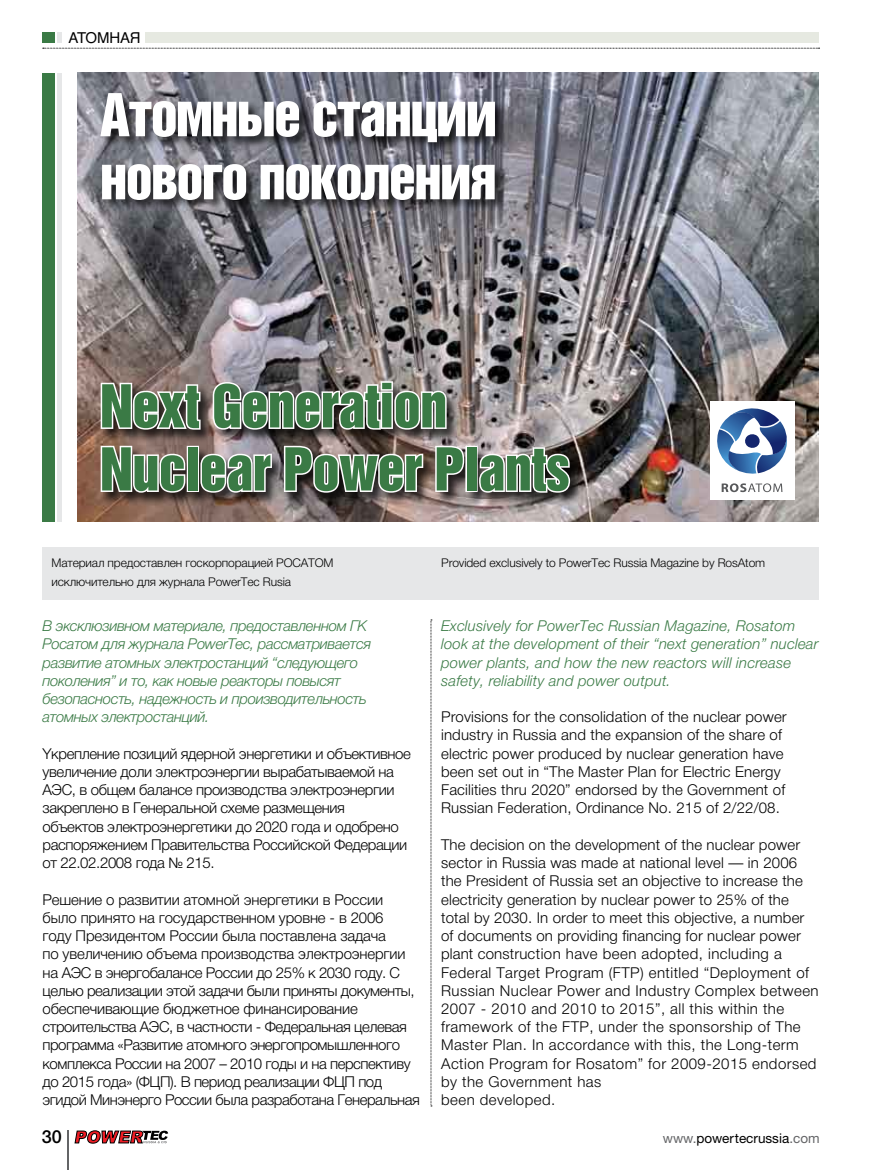
<style>
.page{position:relative;width:872px;height:1170px;background:#fff}
.page>*{position:absolute;margin:0;border:0;box-sizing:border-box;transform-origin:0 0}
.t1{font:54px/63px "Helvetica Inserat LTCYR";letter-spacing:-.01em;color:#3a7a45}
.t2{font:54px/63px "Helvetica Inserat LTCYR";letter-spacing:-.03em;color:#fff}
.t3{font:500 18px "Helvetica Neue";color:#000}
.t4{font:300 15px/18.1px "Helvetica Neue LTCYR";letter-spacing:.03em;color:#000}
.t5{font:300 15px/18.3px "Helvetica Neue LTCYR";letter-spacing:-.03em;color:#000}
.t6{font:300 15px/18.1px "Helvetica Neue LTCYR";letter-spacing:-.025em;color:#000}
.t7{font:300 15px/18.1px "Helvetica Neue LTCYR";letter-spacing:.01em;color:#000}
.t8{font:italic 300 15px/18.3px "Helvetica Neue LTCYR";letter-spacing:-.025em;color:#3a7a45}
.t9{font:italic 300 15px/18.1px "Helvetica Neue LTCYR";letter-spacing:.01em;color:#3a7a45}
.t10{font:15px "Helvetica Cyr Upright";letter-spacing:-.01em;color:#000}
.t11{font:13.5px "Helvetica Neue";color:#000}
.t12{font:300 12px/19.5px "Helvetica Neue LTCYR";letter-spacing:-.01em;color:#000}
.s1{color:#636466}
</style>
<div class="page">
<img style="left:77px;top:73px;width:742px;height:448px">
<hr style="left:67px;top:1130px;width:2px;height:39px;background:#636466">
<svg style="left:431px;top:619px;width:1px;height:487px"></svg>
<div style="left:145px;top:32px;width:673px;height:11px;background:#e6e9e1"></div>
<svg style="left:43px;top:48px;width:776px;height:1px"></svg>
<hr style="left:58px;top:32px;width:4px;height:11px;background:#e6e7e8">
<div style="left:43px;top:32px;width:12px;height:11px;background:#3a7a45"></div>
<svg style="left:74px;top:1130px;width:94px;height:13px"></svg>
<div style="left:99px;top:91px;width:486px;height:416px;background:#000;opacity:.75"></div>
<svg style="left:99px;top:381px;width:103px;height:50px"></svg>
<svg style="left:211px;top:380px;width:237px;height:51px"></svg>
<svg style="left:99px;top:444px;width:88px;height:50px"></svg>
<div style="left:187px;top:446px;width:12px;height:46px;border:3px solid #fff"></div>
<svg style="left:199px;top:452px;width:74px;height:42px"></svg>
<svg style="left:282px;top:444px;width:143px;height:50px"></svg>
<svg style="left:434px;top:444px;width:32px;height:49px"></svg>
<div style="left:465px;top:446px;width:12px;height:46px;border:3px solid #fff"></div>
<svg style="left:477px;top:446px;width:94px;height:48px"></svg>
<hr style="left:58px;top:73px;width:4px;height:448px;background:#e6e7e8">
<div style="left:43px;top:73px;width:12px;height:448px;background:#3a7a45"></div>
<div style="left:43px;top:547px;width:776px;height:52px;background:#e6e7e8"></div>
<div style="left:709px;top:401px;width:85px;height:99px;background:#fff"></div>
<svg style="left:721px;top:483px;width:61px;height:9px"></svg>
<svg style="left:717px;top:408px;width:70px;height:66px"></svg>
<p class="t10" style="left:69px;top:29px;width:74px">АТОМНАЯ</p>
<h1 class="t2" style="left:100px;top:84px;width:398px">Атомные станции нового поколения</h1>
<h1 class="t1" style="left:100px;top:375px;width:471px">Next Generation<br>Nuclear Power Plants</h1>
<p class="t12" style="left:51px;top:552px;width:283px">Материал предоставлен госкорпорацией РОСАТОМ исключительно для журнала PowerTec Rusia</p>
<p class="t12" style="left:441px;top:552px;width:325px">Provided exclusively to PowerTec Russia Magazine by RosAtom</p>
<p class="t8" style="left:43px;top:616px;width:330px">В эксклюзивном материале, предоставленном ГК Росатом для журнала PowerTec, рассматривается развитие атомных электростанций “следующего поколения” и то, как новые реакторы повысят безопасность, надежность и производительность атомных электростанций.</p>
<p class="t6" style="left:43px;top:744px;width:370px">Yкрепление позиций ядерной энергетики и объективное увеличение доли электроэнергии вырабатываемой на АЭС, в общем балансе производства электроэнергии закреплено в Генеральной схеме размещения<br>объектов электроэнергетики до 2020 года и одобрено распоряжением Правительства Российской Федерации от 22.02.2008 года № 215.</p>
<p class="t5" style="left:43px;top:890px;width:379px">Решение о развитии атомной энергетики в России было принято на государственном уровне - в 2006<br>году Президентом России была поставлена задача<br>по увеличению объема производства электроэнергии на АЭС в энергобалансе России до 25% к 2030 году. С целью реализации этой задачи были приняты документы, обеспечивающие бюджетное финансирование строительства АЭС, в частности - Федеральная целевая программа «Развитие атомного энергопромышленного комплекса России на 2007 – 2010 годы и на перспективу до 2015 года» (ФЦП). В период реализации ФЦП под эгидой Минэнерго России была разработана Генеральная</p>
<p class="t3" style="left:42px;top:1126px;width:22px">30</p>
<p class="t9" style="left:441px;top:616px;width:379px">Exclusively for PowerTec Russian Magazine, Rosatom look at the development of their “next generation” nuclear power plants, and how the new reactors will increase safety, reliability and power output.</p>
<p class="t7" style="left:441px;top:708px;width:347px">Provisions for the consolidation of the nuclear power industry in Russia and the expansion of the share of electric power produced by nuclear generation have been set out in “The Master Plan for Electric Energy Facilities thru 2020” endorsed by the Government of Russian Federation, Ordinance No. 215 of 2/22/08.</p>
<p class="t4" style="left:441px;top:835px;width:379px">The decision on the development of the nuclear power sector in Russia was made at national level — in 2006 the President of Russia set an objective to increase the electricity generation by nuclear power to 25% of the total by 2030. In order to meet this objective, a number of documents on providing financing for nuclear power plant construction have been adopted, including a Federal Target Program (FTP) entitled “Deployment of Russian Nuclear Power and Industry Complex between 2007 - 2010 and 2010 to 2015”, all this within the framework of the FTP, under the sponsorship of The Master Plan. In accordance with this, the Long-term Action Program for Rosatom” for 2009-2015 endorsed by the Government has<br>been developed.</p>
<p class="t11" style="left:663px;top:1130px;width:158px"><span class="s1">www.</span>powertecrussia<span class="s1">.com</span></p>
</div>
